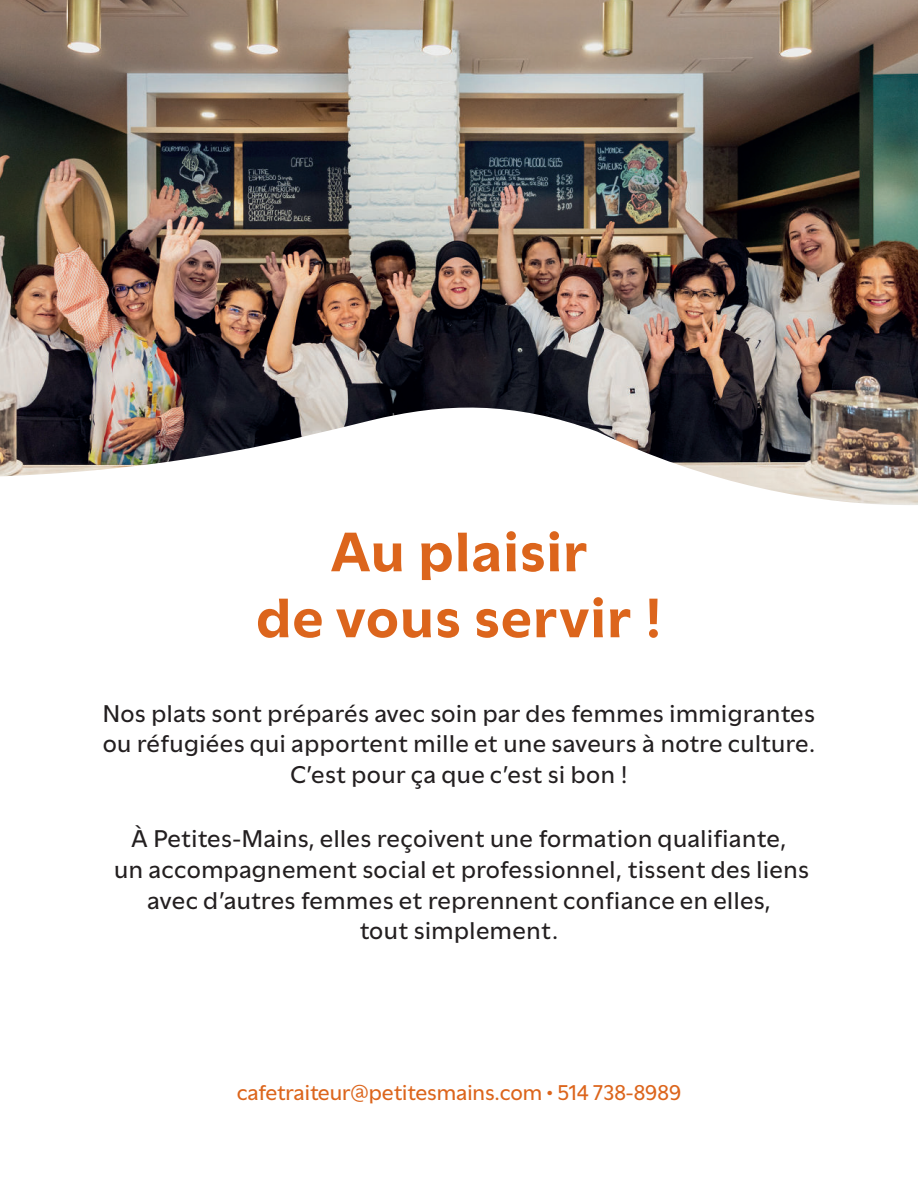
<style>
.page{position:relative;width:918px;height:1188px;background:#fff}
.page>*{position:absolute;margin:0;border:0;box-sizing:border-box;transform-origin:0 0}
.t1{font:700 58.5px/66px "Utile";letter-spacing:.025em;color:#dc651c;text-align:center}
.t2{font:500 25.5px/30.6px "Utile";letter-spacing:.02em;color:#231f20;text-align:center}
.t3{font:500 22.5px "Utile";color:#dc651c}
</style>
<div class="page">
<img style="left:0;top:0;width:918px;height:505px">
<h1 class="t1" style="left:256px;top:518px;width:407px">Au plaisir<br>de vous servir !</h1>
<p class="t2" style="left:103px;top:699px;width:714px">Nos plats sont préparés avec soin par des femmes immigrantes ou réfugiées qui apportent mille et une saveurs à notre culture.<br>C’est pour ça que c’est si bon !</p>
<p class="t2" style="left:114px;top:824px;width:696px">À Petites-Mains, elles reçoivent une formation qualifiante,<br>un accompagnement social et professionnel, tissent des liens avec d’autres femmes et reprennent confiance en elles,<br>tout simplement.</p>
<p class="t3" style="left:237px;top:1081px;width:446px">cafetraiteur@petitesmains.com • 514 738-8989</p>
</div>
